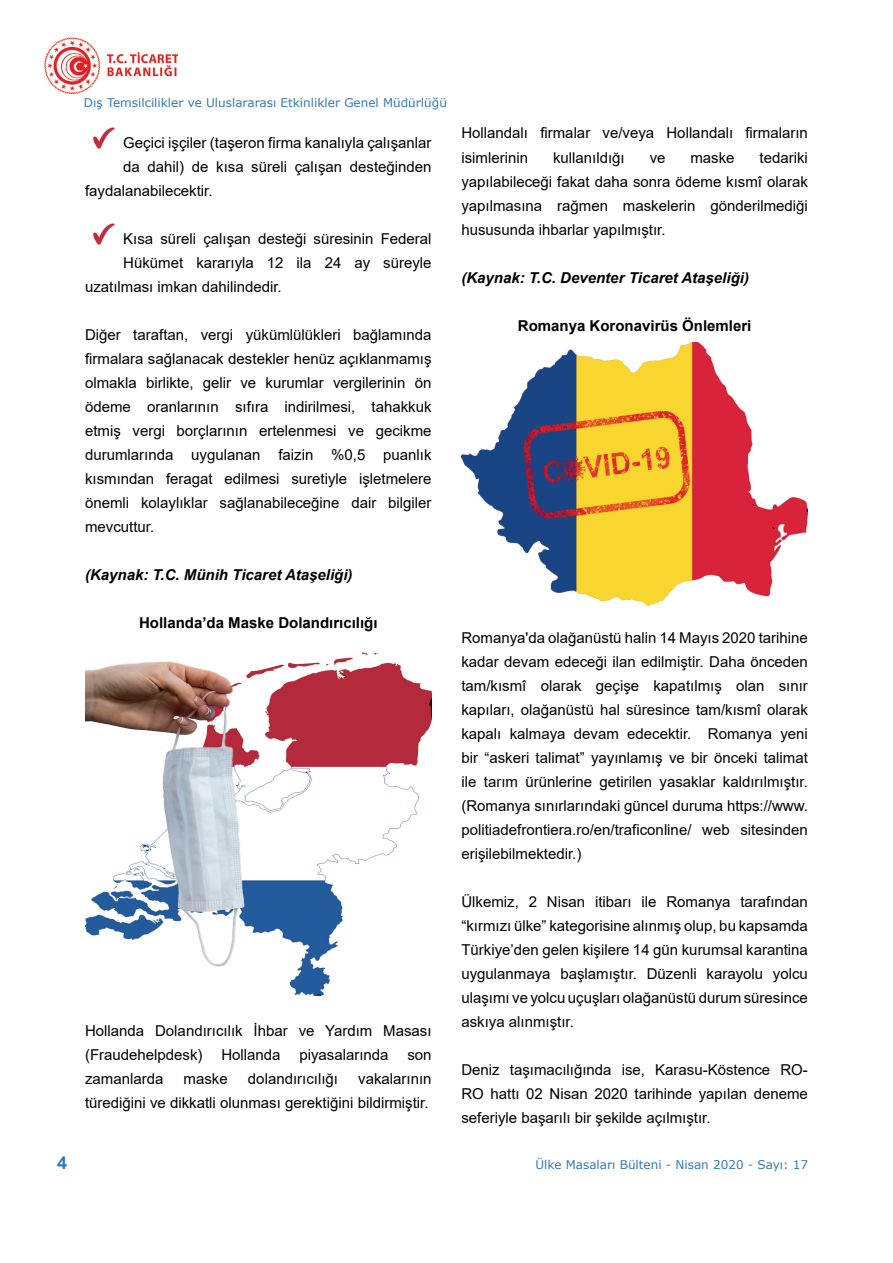
<style>
.page{position:relative;width:893px;height:1263px;background:#fff}
.page>*{position:absolute;margin:0;border:0;box-sizing:border-box;transform-origin:0 0}
.t1{font:700 18px "Arial";color:#357ab5}
.t2{font:15px/24px "Arial";color:#000;text-align:justify}
.t3{font:italic 700 15px "Arial";color:#000}
.t4{font:700 15px "Arial";color:#000}
.t5{font:12px "Verdana";color:#357ab5}
</style>
<div class="page">
<img style="left:44px;top:38px;width:134px;height:55px">
<img style="left:94px;top:128px;width:21px;height:20px">
<img style="left:94px;top:224px;width:21px;height:20px">
<img style="left:85px;top:653px;width:347px;height:342px">
<img style="left:461px;top:342px;width:347px;height:263px">
<p class="t1" style="left:57px;top:1150px;width:12px">4</p>
<p class="t5" style="left:84px;top:94px;width:364px">Dış Temsilcilikler ve Uluslararası Etkinlikler Genel Müdürlüğü</p>
<p class="t2" style="left:123px;top:131px;width:310px">Geçici işçiler (taşeron firma kanalıyla çalışanlar</p>
<p class="t2" style="left:123px;top:155px;width:310px">da dahil) de kısa süreli çalışan desteğinden</p>
<p class="t2" style="left:85px;top:179px;width:129px">faydalanabilecektir.</p>
<p class="t2" style="left:123px;top:227px;width:310px">Kısa süreli çalışan desteği süresinin Federal</p>
<p class="t2" style="left:123px;top:251px;width:310px">Hükümet kararıyla 12 ila 24 ay süreyle</p>
<p class="t2" style="left:85px;top:275px;width:198px">uzatılması imkan dahilindedir.</p>
<p class="t2" style="left:85px;top:323px;width:348px">Diğer taraftan, vergi yükümlülükleri bağlamında firmalara sağlanacak destekler henüz açıklanmamış olmakla birlikte, gelir ve kurumlar vergilerinin ön ödeme oranlarının sıfıra indirilmesi, tahakkuk etmiş vergi borçlarının ertelenmesi ve gecikme durumlarında uygulanan faizin %0,5 puanlık kısmından feragat edilmesi suretiyle işletmelere önemli kolaylıklar sağlanabileceğine dair bilgiler mevcuttur.</p>
<p class="t3" style="left:85px;top:565px;width:269px">(Kaynak: T.C. Münih Ticaret Ataşeliği)</p>
<p class="t4" style="left:139px;top:612px;width:240px">Hollanda’da Maske Dolandırıcılığı</p>
<p class="t2" style="left:85px;top:1019px;width:348px">Hollanda Dolandırıcılık İhbar ve Yardım Masası (Fraudehelpdesk)</p>
<p class="t2" style="left:221px;top:1043px;width:61px">Hollanda</p>
<p class="t2" style="left:299px;top:1043px;width:91px">piyasalarında</p>
<p class="t2" style="left:407px;top:1043px;width:26px">son</p>
<p class="t2" style="left:85px;top:1067px;width:348px;text-align:right">vakalarının<br>türediğini ve dikkatli olunması gerektiğini bildirmiştir.</p>
<p class="t2" style="left:85px;top:1067px;width:80px">zamanlarda</p>
<p class="t2" style="left:184px;top:1067px;width:46px">maske</p>
<p class="t2" style="left:248px;top:1067px;width:92px">dolandırıcılığı</p>
<p class="t2" style="left:461px;top:121px;width:348px">Hollandalı firmalar ve/veya Hollandalı firmaların isimlerinin</p>
<p class="t2" style="left:461px;top:145px;width:348px;text-indent:298px">tedariki yapılabileceği fakat daha sonra ödeme kısmî olarak yapılmasına rağmen maskelerin gönderilmediği hususunda ihbarlar yapılmıştır.</p>
<p class="t3" style="left:461px;top:267px;width:289px">(Kaynak: T.C. Deventer Ticaret Ataşeliği)</p>
<p class="t4" style="left:518px;top:315px;width:235px">Romanya Koronavirüs Önlemleri</p>
<p class="t2" style="left:553px;top:145px;width:73px">kullanıldığı</p>
<p class="t2" style="left:650px;top:145px;width:17px">ve</p>
<p class="t2" style="left:690px;top:145px;width:46px">maske</p>
<p class="t2" style="left:461px;top:625px;width:348px">Romanya'da olağanüstü halin 14 Mayıs 2020 tarihine kadar devam edeceği ilan edilmiştir. Daha önceden tam/kısmî olarak geçişe kapatılmış olan sınır kapıları, olağanüstü hal süresince tam/kısmî olarak kapalı kalmaya devam edecektir. Romanya yeni bir “askeri talimat” yayınlamış ve bir önceki talimat ile tarım ürünlerine getirilen yasaklar kaldırılmıştır. (Romanya sınırlarındaki güncel duruma https://www. politiadefrontiera.ro/en/traficonline/ web sitesinden erişilebilmektedir.)</p>
<p class="t2" style="left:461px;top:889px;width:348px">Ülkemiz, 2 Nisan itibarı ile Romanya tarafından “kırmızı ülke” kategorisine alınmış olup, bu kapsamda Türkiye’den gelen kişilere 14 gün kurumsal karantina uygulanmaya başlamıştır. Düzenli karayolu yolcu ulaşımı ve yolcu uçuşları olağanüstü durum süresince askıya alınmıştır.</p>
<p class="t2" style="left:461px;top:1057px;width:348px">Deniz taşımacılığında ise, Karasu-Köstence RO-RO hattı 02 Nisan 2020 tarihinde yapılan deneme seferiyle başarılı bir şekilde açılmıştır.</p>
<p class="t5" style="left:535px;top:1157px;width:274px">Ülke Masaları Bülteni - Nisan 2020 - Sayı: 17</p>
</div>
